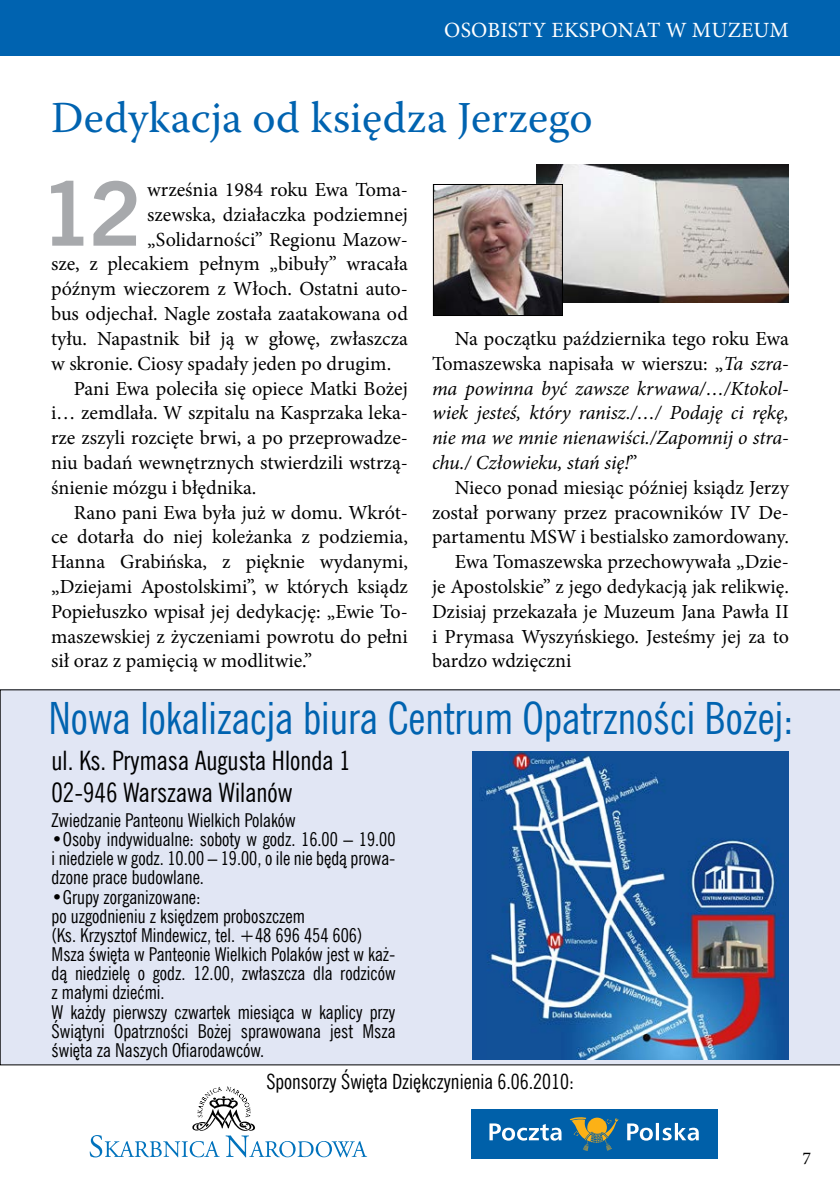
<style>
.page{position:relative;width:840px;height:1191px;background:#fff}
.page>*{position:absolute;margin:0;border:0;box-sizing:border-box;transform-origin:0 0}
.t1{font:88.2px "News Goth EU Bold";color:#a7a9ac}
.t2{font:44.6px "News Goth Cn EU Normal";color:#0063b0}
.t3{font:44px "Warnock Pro";letter-spacing:.005em;color:#0063b0}
.t4{font:26.8px/32.2px "News Goth Cn EU Normal";color:#000}
.t5{font:21.8px "Minion Pro";letter-spacing:.01em;color:#fff}
.t6{font:21px "News Goth Cn EU Normal";color:#000}
.t7{font:20px "Minion Pro";color:#000}
.t8{font:italic 20px/24.8px "Minion Pro";letter-spacing:-.01em;color:#000;text-align:justify}
.t9{font:19.2px/19.2px "News Goth Cn EU Normal";color:#000;text-align:justify}
.t10{font:18px "Minion Pro";color:#000}
.s1{font-style:normal}
</style>
<div class="page">
<div style="left:0;top:689px;width:839px;height:376px;background:#e1e6f4"></div>
<div style="left:0;top:0;width:839px;height:56px;background:#0063b0"></div>
<img style="left:472px;top:751px;width:316px;height:308px">
<img style="left:536px;top:164px;width:252px;height:138px">
<img style="left:435px;top:186px;width:125px;height:128px">
<div style="left:433px;top:184px;width:129px;height:132px;border:1px solid #000"></div>
<svg style="left:90px;top:1086px;width:277px;height:71px"></svg>
<div style="left:471px;top:1109px;width:245px;height:49px;background:#0060a9"></div>
<svg style="left:489px;top:1117px;width:209px;height:34px"></svg>
<p class="t5" style="left:444px;top:16px;width:161px">Osobisty ekspon</p>
<p class="t5" style="left:633px;top:16px;width:155px">at w muzeum</p>
<h3 class="t3" style="left:51px;top:91px;width:543px">Dedykacja od księdza Jerzego</h3>
<h1 class="t1" style="left:41px;top:159px;width:103px">12</h1>
<p class="t7" style="left:147px;top:176px;width:262px">września 1984 roku Ewa Toma-</p>
<p class="t7" style="left:147px;top:201px;width:262px">szewska, działaczka podziemnej</p>
<p class="t7" style="left:147px;top:226px;width:262px">„Solidarności” Regionu Mazow-</p>
<p class="t7" style="left:51px;top:251px;width:358px">sze, z plecakiem pełnym „bibuły” wracała</p>
<p class="t7" style="left:51px;top:275px;width:358px">późnym wieczorem z Włoch. Ostatni auto-</p>
<p class="t7" style="left:51px;top:300px;width:358px">bus odjechał. Nagle została zaatakowana od</p>
<p class="t7" style="left:51px;top:325px;width:358px">tyłu. Napastnik bił ją w głowę, zwłaszcza</p>
<p class="t7" style="left:51px;top:350px;width:341px">w skronie. Ciosy spadały jeden po drugim.</p>
<p class="t7" style="left:74px;top:375px;width:335px">Pani Ewa poleciła się opiece Matki Bożej</p>
<p class="t7" style="left:51px;top:399px;width:358px">i… zemdlała. W szpitalu na Kasprzaka leka-</p>
<p class="t7" style="left:51px;top:424px;width:358px">rze zszyli rozcięte brwi, a po przeprowadze-</p>
<p class="t7" style="left:51px;top:449px;width:358px">niu badań wewnętrznych stwierdzili wstrzą-</p>
<p class="t7" style="left:51px;top:474px;width:207px">śnienie mózgu i błędnika.</p>
<p class="t7" style="left:74px;top:499px;width:335px">Rano pani Ewa była już w domu. Wkrót-</p>
<p class="t7" style="left:51px;top:523px;width:358px">ce dotarła do niej koleżanka z podziemia,</p>
<p class="t7" style="left:51px;top:548px;width:358px">Hanna Grabińska, z pięknie wydanymi,</p>
<p class="t7" style="left:51px;top:573px;width:358px">„Dziejami Apostolskimi”, w których ksiądz</p>
<p class="t7" style="left:51px;top:598px;width:358px">Popiełuszko wpisał jej dedykację: „Ewie To-</p>
<p class="t7" style="left:51px;top:623px;width:358px">maszewskiej z życzeniami powrotu do pełni</p>
<p class="t7" style="left:51px;top:647px;width:262px">sił oraz z pamięcią w modlitwie.”</p>
<p class="t8" style="left:432px;top:326px;width:358px;text-indent:23px"><span class="s1">Na początku października tego roku Ewa Tomaszewska napisała w wierszu: „</span>Ta szra&shy;ma powinna być zawsze krwawa/…/Ktokol&shy;wiek jesteś, który ranisz./…/ Podaję ci rękę, nie ma we mnie nienawiści./Zapomnij o stra&shy;chu./ Człowieku, stań się!<span class="s1">”</span></p>
<p class="t7" style="left:454px;top:474px;width:336px">Nieco ponad miesiąc później ksiądz Jerzy</p>
<p class="t7" style="left:432px;top:499px;width:358px">został porwany przez pracowników IV De-</p>
<p class="t7" style="left:432px;top:523px;width:358px">partamentu MSW i bestialsko zamordowany.</p>
<p class="t7" style="left:454px;top:548px;width:335px">Ewa Tomaszewska przechowywała „Dzie-</p>
<p class="t7" style="left:432px;top:573px;width:358px">je Apostolskie” z jego dedykacją jak relikwię.</p>
<p class="t7" style="left:432px;top:598px;width:350px">Dzisiaj przekazała je Muzeum Jana Pawła II</p>
<p class="t7" style="left:432px;top:623px;width:358px">i Prymasa Wyszyńskiego. Jesteśmy jej za to</p>
<p class="t7" style="left:432px;top:647px;width:141px">bardzo wdzięczni</p>
<h2 class="t2" style="left:48px;top:691px;width:746px">Nowa lokalizacja biura Centrum Opatrzności Bożej:</h2>
<h3 class="t4" style="left:51px;top:744px;width:300px">ul. Ks. Prymasa Augusta Hlonda 1<br>02-946 Warszawa Wilanów</h3>
<p class="t9" style="left:51px;top:811px;width:245px">Zwiedzanie Panteonu Wielkich Polaków</p>
<p class="t9" style="left:51px;top:830px;width:345px">•Osoby indywidualne: soboty w godz. 16.00 – 19.00 i niedziele w godz. 10.00 – 19.00, o ile nie będą prowa&shy;dzone prace budowlane.</p>
<p class="t9" style="left:51px;top:887px;width:345px;text-align:left">•Grupy zorganizowane:<br>po uzgodnieniu z księdzem proboszczem<br>(Ks. Krzysztof Mindewicz, tel. +48 696 454 606)<br>Msza święta w Panteonie Wielkich Polaków jest w każ&shy;dą niedzielę o godz. 12.00, zwłaszcza dla rodziców z małymi dziećmi.<br>W każdy pierwszy czwartek miesiąca w kaplicy przy Świątyni Opatrzności Bożej sprawowana jest Msza święta za Naszych Ofiarodawców.</p>
<p class="t6" style="left:266px;top:1068px;width:309px">Sponsorzy Święta Dziękczynienia 6.06.2010:</p>
<p class="t10" style="left:802px;top:1146px;width:10px">7</p>
</div>
